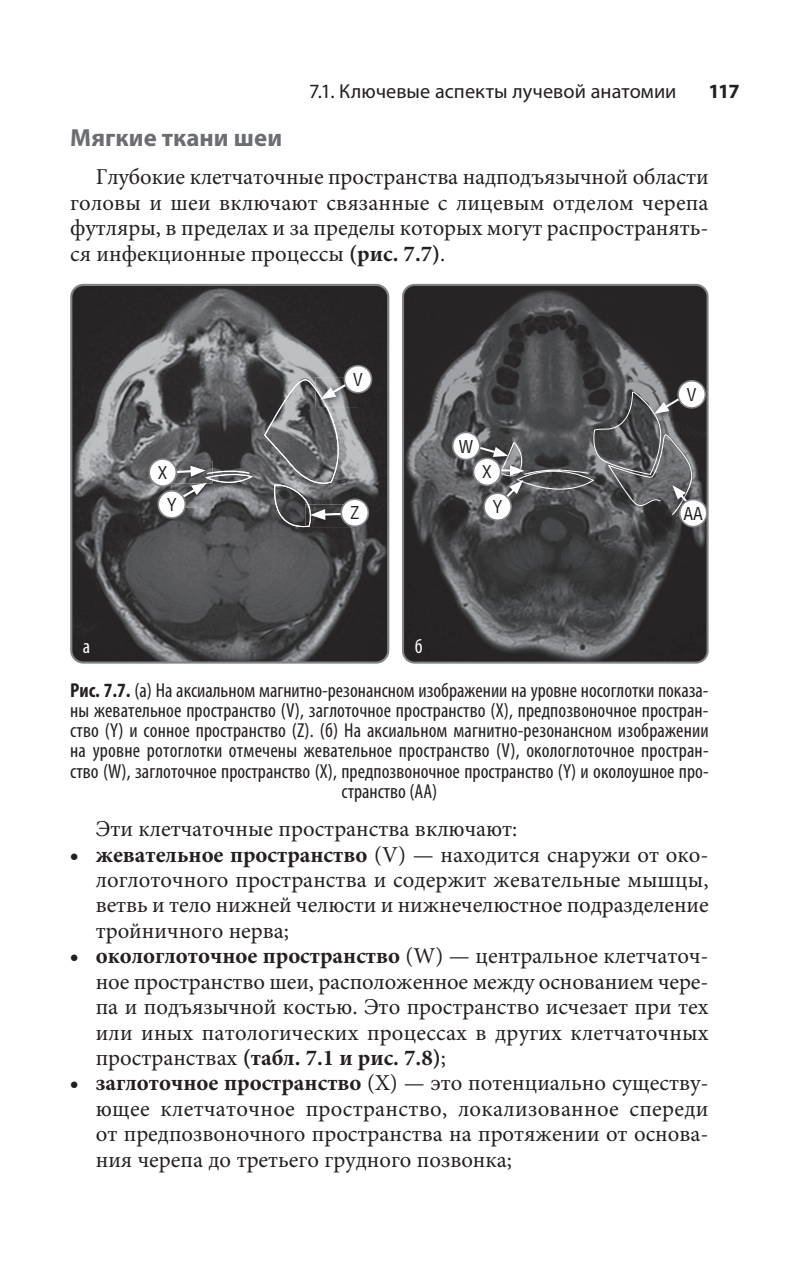
<style>
.page{position:relative;width:798px;height:1276px;background:#fff}
.page>*{position:absolute;margin:0;border:0;box-sizing:border-box;transform-origin:0 0}
.t1{font:700 24.75px "Myriad Pro";color:#6c6d70}
.t2{font:22.72px/25.4px "Minion Pro";color:#231f20;text-align:justify}
.t3{font:condensed 20.25px/20.2px "Myriad Pro";letter-spacing:.005em;color:#231f20}
.t4{font:20.25px "Myriad Pro";letter-spacing:.005em;color:#231f20}
.t5{font:700 20.25px "Myriad Pro";color:#231f20}
.t6{font:condensed 20.25px "Myriad Pro";color:#fff}
.t7{font:18px "Helios Cond";color:#231f20}
.t8{font:17.1px "Helios Cond";color:#231f20}
.t9{font:16.43px "Helios Cond";color:#231f20}
.s1{font-weight:700}
.s2{font-size:18px}
.s3{color:#fff}
</style>
<div class="page">
<img style="left:71px;top:285px;width:317px;height:377px;border-radius:12px">
<svg style="left:150px;top:460px;width:103px;height:58px;background:#6c6c6e"></svg>
<svg style="left:264px;top:366px;width:107px;height:161px;background:#6e6e71"></svg>
<div style="left:344px;top:366px;width:27px;height:27px;background:#fff;border-radius:50%"></div>
<div style="left:343px;top:365px;width:29px;height:28px;border:2px solid #808285;border-radius:50%"></div>
<div style="left:341px;top:499px;width:27px;height:27px;background:#fff;border-radius:50%"></div>
<div style="left:340px;top:498px;width:29px;height:29px;border:2px solid #808285;border-radius:50%"></div>
<div style="left:158px;top:491px;width:27px;height:27px;background:#fff;border-radius:50%"></div>
<div style="left:157px;top:490px;width:29px;height:29px;border:2px solid #808285;border-radius:50%"></div>
<div style="left:149px;top:459px;width:27px;height:27px;background:#fff;border-radius:50%"></div>
<div style="left:148px;top:458px;width:29px;height:29px;border:2px solid #808285;border-radius:50%"></div>
<div style="left:70px;top:284px;width:319px;height:379px;border:2px solid #808285;border-radius:12px"></div>
<img style="left:403px;top:285px;width:304px;height:377px;border-radius:12px">
<svg style="left:455px;top:382px;width:250px;height:142px;background:#58585a"></svg>
<div style="left:678px;top:381px;width:27px;height:27px;background:#fff;border-radius:50%"></div>
<div style="left:677px;top:380px;width:28px;height:29px;border:2px solid #808285;border-radius:50%"></div>
<div style="left:679px;top:499px;width:27px;height:27px;background:#fff;border-radius:50%"></div>
<div style="left:678px;top:499px;width:29px;height:28px;border:2px solid #808285;border-radius:50%"></div>
<div style="left:484px;top:493px;width:27px;height:27px;background:#fff;border-radius:50%"></div>
<div style="left:483px;top:492px;width:28px;height:29px;border:2px solid #808285;border-radius:50%"></div>
<div style="left:473px;top:458px;width:27px;height:27px;background:#fff;border-radius:50%"></div>
<div style="left:472px;top:457px;width:29px;height:29px;border:2px solid #808285;border-radius:50%"></div>
<div style="left:452px;top:432px;width:27px;height:27px;background:#fff;border-radius:50%"></div>
<div style="left:451px;top:431px;width:29px;height:29px;border:2px solid #808285;border-radius:50%"></div>
<div style="left:402px;top:284px;width:306px;height:379px;border:2px solid #808285;border-radius:12px"></div>
<p class="t4" style="left:309px;top:84px;width:368px">7.1. Ключевые аспекты лучевой анатомии</p>
<p class="t5" style="left:708px;top:84px;width:32px">117</p>
<p class="t1" style="left:70px;top:128px;width:213px">Мягкие ткани шеи</p>
<p class="t2" style="left:70px;top:166px;width:639px;text-indent:26px">Глубокие клетчаточные пространства надподъязычной области головы и шеи включают связанные с лицевым отделом черепа футляры, в пределах и за пределы которых могут распространять&shy;ся инфекционные процессы <span class="s1">(рис. 7.7)</span>.</p>
<p class="t8" style="left:353px;top:372px;width:11px">V</p>
<p class="t9" style="left:687px;top:388px;width:10px">V</p>
<p class="t9" style="left:461px;top:439px;width:15px">W</p>
<p class="t7" style="left:459px;top:439px;width:16px">W</p>
<p class="t8" style="left:158px;top:466px;width:11px">X</p>
<p class="t7" style="left:158px;top:466px;width:11px">X</p>
<p class="t9" style="left:482px;top:465px;width:10px">X</p>
<p class="t7" style="left:482px;top:465px;width:11px">X</p>
<p class="t8" style="left:167px;top:498px;width:11px">Y</p>
<p class="t8" style="left:350px;top:506px;width:10px">Z</p>
<p class="t9" style="left:492px;top:501px;width:10px">Y</p>
<p class="t9" style="left:682px;top:505px;width:22px">AA<span class="s2">AA</span></p>
<p class="t3" style="left:70px;top:627px;width:639px;line-height:43.4px;text-indent:344px"><span class="s3">б<br></span><span class="s1">Рис. 7.7.</span> (а) На аксиальном магнитно-резонансном изображении на уровне носоглотки показа-</p>
<p class="t3" style="left:70px;top:702px;width:639px;text-align:center">ны жевательное пространство (V), заглоточное пространство (Х), предпозвоночное простран&shy;ство (Y) и сонное пространство (Z). (б) На аксиальном магнитно-резонансном изображении на уровне ротоглотки отмечены жевательное пространство (V), окологлоточное простран&shy;ство (W), заглоточное пространство (Х), предпозвоночное пространство (Y) и околоушное про&shy;странство (АА)</p>
<p class="t2" style="left:96px;top:818px;width:423px">Эти клетчаточные пространства включают:</p>
<p class="t2" style="left:96px;top:843px;width:614px;text-indent:-26px">• <span class="s1">жевательное пространство</span> (V) — находится снаружи от око&shy;логлоточного пространства и содержит жевательные мышцы, ветвь и тело нижней челюсти и нижнечелюстное подразделение тройничного нерва;</p>
<p class="t2" style="left:96px;top:945px;width:614px;text-indent:-26px">• <span class="s1">окологлоточное пространство</span> (W) — центральное клетчаточ&shy;ное пространство шеи, расположенное между основанием чере&shy;па и подъязычной костью. Это пространство исчезает при тех или иных патологических процессах в других клетчаточных пространствах <span class="s1">(табл. 7.1 и рис. 7.8)</span>;</p>
<p class="t2" style="left:96px;top:1072px;width:614px;text-indent:-26px">• <span class="s1">заглоточное пространство</span> (Х) — это потенциально существу&shy;ющее клетчаточное пространство, локализованное спереди от предпозвоночного пространства на протяжении от основа&shy;ния черепа до третьего грудного позвонка;</p>
<p class="t6" style="left:83px;top:639px;width:9px">а</p>
</div>
